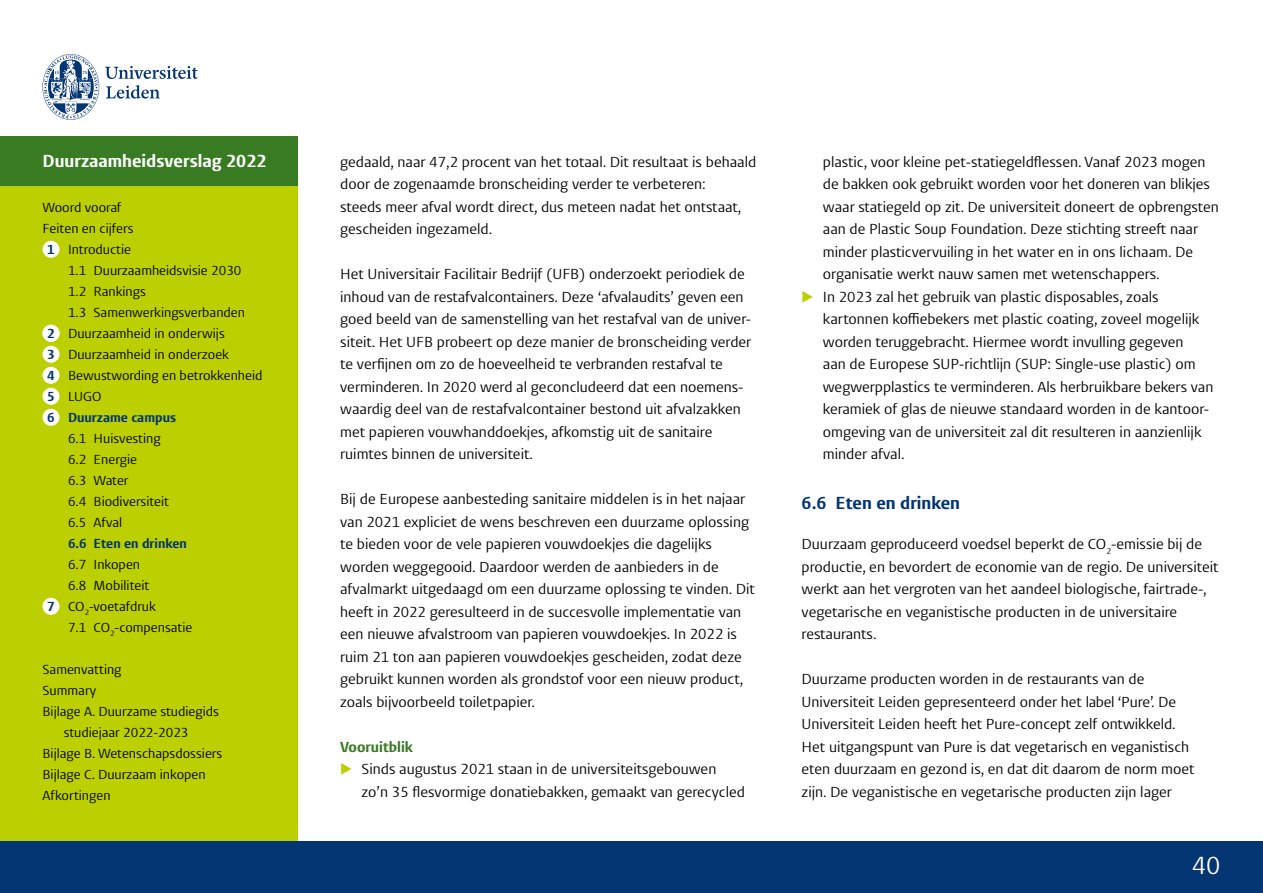
<style>
.page{position:relative;width:1263px;height:893px;background:#fff}
.page>*{position:absolute;margin:0;border:0;box-sizing:border-box;transform-origin:0 0}
.t1{font:25.5px "Vestula";color:#fff}
.t2{font:300 18px "Vestula";color:#fff}
.t3{font:300 18px "Vestula";color:#033572}
.t4{font:15px/22.5px "Vestula";color:#000}
.t5{font:300 15px "Vestula";color:#397b23}
.t6{font:13.5px/21px "Vestula";color:#000}
.t7{font:300 13.5px "Vestula";color:#033572}
.s1{font-weight:300;color:#033572}
</style>
<div class="page">
<div style="left:0;top:176px;width:298px;height:717px;background:#bccf00"></div>
<div style="left:0;top:842px;width:1263px;height:51px;background:#033572"></div>
<div style="left:0;top:136px;width:298px;height:50px;background:#397b23"></div>
<svg style="left:105px;top:66px;width:93px;height:33px"></svg>
<svg style="left:43px;top:54px;width:56px;height:66px"></svg>
<div style="left:43px;top:241px;width:17px;height:17px;background:#fff;border-radius:50%"></div>
<div style="left:43px;top:346px;width:17px;height:17px;background:#fff;border-radius:50%"></div>
<div style="left:43px;top:367px;width:17px;height:17px;background:#fff;border-radius:50%"></div>
<div style="left:43px;top:388px;width:17px;height:17px;background:#fff;border-radius:50%"></div>
<div style="left:43px;top:409px;width:17px;height:17px;background:#fff;border-radius:50%"></div>
<div style="left:43px;top:598px;width:17px;height:17px;background:#fff;border-radius:50%"></div>
<div style="left:43px;top:325px;width:17px;height:17px;background:#fff;border-radius:50%"></div>
<p class="t2" style="left:43px;top:149px;width:226px">Duurzaamheidsverslag 2022</p>
<p class="t6" style="left:43px;top:197px;width:80px">Woord vooraf</p>
<p class="t6" style="left:43px;top:218px;width:93px">Feiten en cijfers</p>
<p class="t6" style="left:47px;top:239px;width:85px"><span class="s1">1</span> Introductie</p>
<p class="t6" style="left:68px;top:260px;width:175px">1.1 Duurzaamheidsvisie 2030</p>
<p class="t6" style="left:68px;top:281px;width:79px">1.2 Rankings</p>
<p class="t6" style="left:68px;top:302px;width:179px">1.3 Samenwerkingsverbanden</p>
<p class="t6" style="left:47px;top:323px;width:179px"><span class="s1">2</span> Duurzaamheid in onderwijs</p>
<p class="t6" style="left:47px;top:344px;width:183px"><span class="s1">3</span> Duurzaamheid in onderzoek</p>
<p class="t6" style="left:47px;top:365px;width:217px"><span class="s1">4</span> Bewustwording en betrokkenheid</p>
<p class="t6" style="left:47px;top:386px;width:56px"><span class="s1">5</span> LUGO</p>
<p class="t7" style="left:47px;top:409px;width:130px">6 Duurzame campus</p>
<p class="t6" style="left:68px;top:428px;width:103px">6.1 Huisvesting<br>6.2 Energie<br>6.3 Water<br>6.4 Biodiversiteit<br>6.5 Afval</p>
<p class="t7" style="left:68px;top:535px;width:120px">6.6 Eten en drinken</p>
<p class="t6" style="left:68px;top:554px;width:74px">6.7 Inkopen</p>
<p class="t6" style="left:68px;top:575px;width:83px">6.8 Mobiliteit</p>
<p class="t6" style="left:47px;top:596px;width:110px"><span class="s1">7</span> CO<sub>2</sub>-voetafdruk</p>
<p class="t6" style="left:68px;top:617px;width:126px">7.1 CO<sub>2</sub>-compensatie</p>
<p class="t6" style="left:43px;top:659px;width:81px">Samenvatting</p>
<p class="t6" style="left:43px;top:680px;width:55px">Summary</p>
<p class="t6" style="left:43px;top:701px;width:178px">Bijlage A. Duurzame studiegids</p>
<p class="t6" style="left:64px;top:722px;width:126px">studiejaar 2022-2023</p>
<p class="t6" style="left:43px;top:743px;width:181px">Bijlage B. Wetenschapsdossiers</p>
<p class="t6" style="left:43px;top:764px;width:165px">Bijlage C. Duurzaam inkopen</p>
<p class="t6" style="left:43px;top:785px;width:70px">Afkortingen</p>
<p class="t4" style="left:340px;top:150px;width:418px">gedaald, naar 47,2 procent van het totaal. Dit resultaat is behaald door de zogenaamde bronscheiding verder te verbeteren:<br>steeds meer afval wordt direct, dus meteen nadat het ontstaat, gescheiden ingezameld.</p>
<p class="t4" style="left:340px;top:263px;width:412px">Het Universitair Facilitair Bedrijf (UFB) onderzoekt periodiek de inhoud van de restafvalcontainers. Deze ‘afvalaudits’ geven een goed beeld van de samenstelling van het restafval van de univer&shy;siteit. Het UFB probeert op deze manier de bronscheiding verder te verfijnen om zo de hoeveelheid te verbranden restafval te verminderen. In 2020 werd al geconcludeerd dat een noemens&shy;waardig deel van de restafvalcontainer bestond uit afvalzakken met papieren vouwhanddoekjes, afkomstig uit de sanitaire ruimtes binnen de universiteit.</p>
<p class="t4" style="left:340px;top:488px;width:416px">Bij de Europese aanbesteding sanitaire middelen is in het najaar van 2021 expliciet de wens beschreven een duurzame oplossing te bieden voor de vele papieren vouwdoekjes die dagelijks worden weggegooid. Daardoor werden de aanbieders in de afvalmarkt uitgedaagd om een duurzame oplossing te vinden. Dit heeft in 2022 geresulteerd in de succesvolle implementatie van een nieuwe afvalstroom van papieren vouwdoekjes. In 2022 is ruim 21 ton aan papieren vouwdoekjes gescheiden, zodat deze gebruikt kunnen worden als grondstof voor een nieuw product, zoals bijvoorbeeld toiletpapier.</p>
<p class="t5" style="left:340px;top:737px;width:74px">Vooruitblik</p>
<p class="t4" style="left:361px;top:758px;width:385px">Sinds augustus 2021 staan in de universiteitsgebouwen zo’n 35 flesvormige donatiebakken, gemaakt van gerecycled</p>
<p class="t4" style="left:823px;top:150px;width:397px">plastic, voor kleine pet-statiegeldflessen. Vanaf 2023 mogen de bakken ook gebruikt worden voor het doneren van blikjes waar statiegeld op zit. De universiteit doneert de opbrengsten aan de Plastic Soup Foundation. Deze stichting streeft naar minder plasticvervuiling in het water en in ons lichaam. De organisatie werkt nauw samen met wetenschappers.<br>In 2023 zal het gebruik van plastic disposables, zoals kartonnen koffiebekers met plastic coating, zoveel mogelijk worden teruggebracht. Hiermee wordt invulling gegeven<br>aan de Europese SUP-richtlijn (SUP: Single-use plastic) om wegwerpplastics te verminderen. Als herbruikbare bekers van keramiek of glas de nieuwe standaard worden in de kantoor&shy;omgeving van de universiteit zal dit resulteren in aanzienlijk minder afval.</p>
<p class="t3" style="left:801px;top:491px;width:160px">6.6 Eten en drinken</p>
<p class="t4" style="left:801px;top:533px;width:418px">Duurzaam geproduceerd voedsel beperkt de CO<sub>2</sub>-emissie bij de productie, en bevordert de economie van de regio. De universiteit werkt aan het vergroten van het aandeel biologische, fairtrade-, vegetarische en veganistische producten in de universitaire restaurants.</p>
<p class="t4" style="left:801px;top:668px;width:394px">Duurzame producten worden in de restaurants van de Universiteit Leiden gepresenteerd onder het label ‘Pure’. De Universiteit Leiden heeft het Pure-concept zelf ontwikkeld.<br>Het uitgangspunt van Pure is dat vegetarisch en veganistisch eten duurzaam en gezond is, en dat dit daarom de norm moet zijn. De veganistische en vegetarische producten zijn lager</p>
<h1 class="t1" style="left:1192px;top:849px;width:30px">40</h1>
</div>
